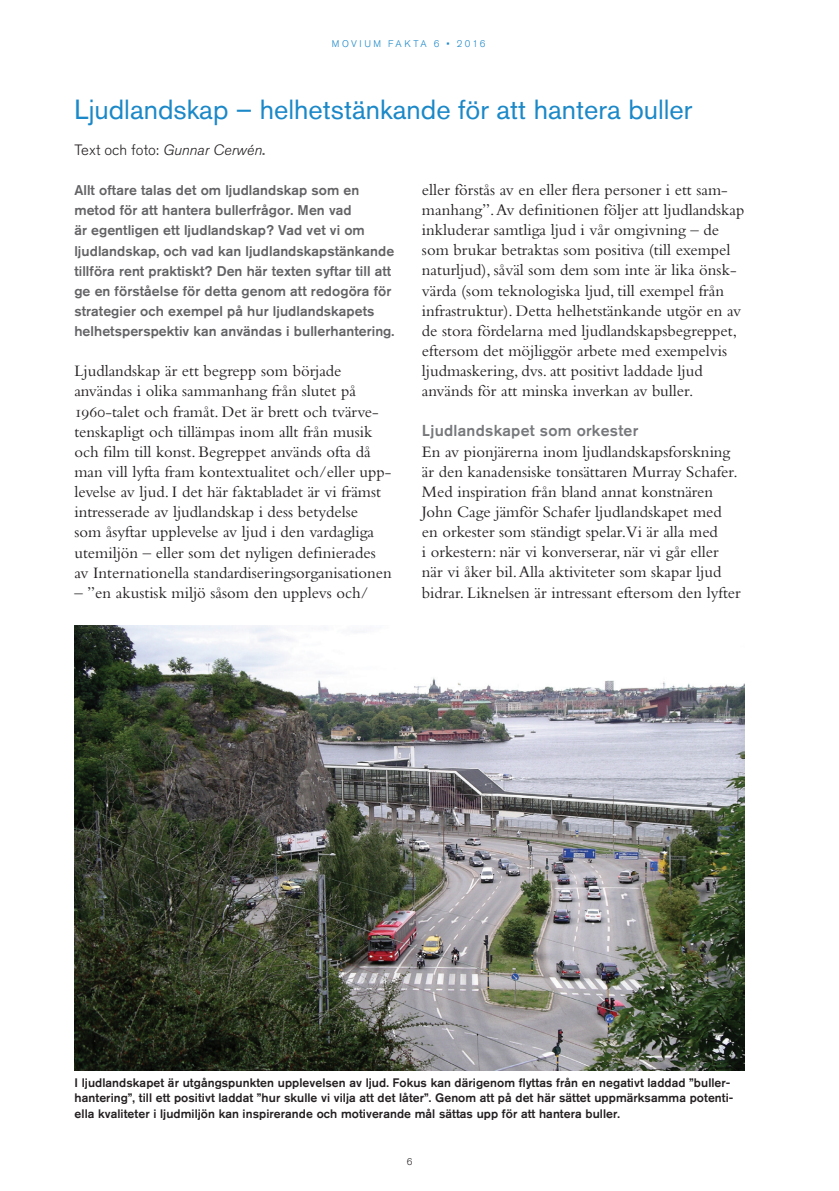
<style>
.page{position:relative;width:839px;height:1191px;background:#fff}
.page>*{position:absolute;margin:0;border:0;box-sizing:border-box;transform-origin:0 0}
.t1{font:27.47px "Akzidenz Grotesk BQ";color:#1b88c8}
.t2{font:16.62px/20.1px "Bembo";color:#231f20}
.t3{font:500 15.75px "Akzidenz Grotesk BQ";letter-spacing:.015em;color:#76787b}
.t4{font:300 14.88px "Akzidenz Grotesk BQ";letter-spacing:.005em;color:#231f20}
.t5{font:500 14px/20.1px "Akzidenz Grotesk BQ";letter-spacing:.005em;color:#636366}
.t6{font:500 12.25px/15.8px "Akzidenz Grotesk BQ";letter-spacing:.005em;color:#231f20}
.t7{font:300 9.62px "Akzidenz Grotesk BQ";letter-spacing:.26em;color:#1b88c8}
.t8{font:300 9.62px "Akzidenz Grotesk BQ";color:#231f20}
.s1{font-style:italic}
.s2{font-weight:500;color:#636366}
.s3{font-family:"Bembo SC"}
</style>
<div class="page">
<img style="left:75px;top:625px;width:669px;height:446px">
<p class="t7" style="left:332px;top:38px;width:155px">MOVIUM FAKTA 6 • 2016</p>
<h1 class="t1" style="left:74px;top:93px;width:619px">Ljudlandskap – helhetstänkande för att hantera buller</h1>
<p class="t4" style="left:74px;top:141px;width:192px">Text och foto: <span class="s1">Gunnar Cerwén</span><span class="s2">.</span></p>
<p class="t5" style="left:74px;top:180px;width:321px">Allt oftare talas det om ljudlandskap som en metod för att hantera bullerfrågor. Men vad<br>är egentligen ett ljudlandskap? Vad vet vi om ljudlandskap, och vad kan ljudlandskapstänkande tillföra rent praktiskt? Den här texten syftar till att ge en förståelse för detta genom att redogöra för strategier och exempel på hur ljudlandskapets helhetsperspektiv kan användas i bullerhantering.</p>
<p class="t2" style="left:74px;top:361px;width:319px">Ljudlandskap är ett begrepp som började användas i olika sammanhang från slutet på <span class="s3">1960</span>-talet och framåt. Det är brett och tvärve&shy;tenskapligt och tillämpas inom allt från musik och film till konst. Begreppet används ofta då man vill lyfta fram kontextualitet och/eller upp&shy;levelse av ljud. I det här faktabladet är vi främst intresserade av ljudlandskap i dess betydelse<br>som åsyftar upplevelse av ljud i den vardagliga utemiljön – eller som det nyligen definierades av Internationella standardiseringsorganisationen</p>
<p class="t2" style="left:74px;top:582px;width:295px">– ”en akustisk miljö såsom den upplevs och/</p>
<p class="t2" style="left:422px;top:179px;width:324px">eller förstås av en eller flera personer i ett sam&shy;manhang”. Av definitionen följer att ljudlandskap inkluderar samtliga ljud i vår omgivning – de som brukar betraktas som positiva (till exempel naturljud), såväl som dem som inte är lika önsk&shy;värda (som teknologiska ljud, till exempel från infrastruktur). Detta helhetstänkande utgör en av de stora fördelarna med ljudlandskapsbegreppet, eftersom det möjliggör arbete med exempelvis ljudmaskering, dvs. att positivt laddade ljud används för att minska inverkan av buller.</p>
<p class="t3" style="left:422px;top:421px;width:218px">Ljudlandskapet som orkester</p>
<p class="t2" style="left:422px;top:441px;width:320px">En av pionjärerna inom ljudlandskapsforskning är den kanadensiske tonsättaren Murray Schafer.<br>Med inspiration från bland annat konstnären John Cage jämför Schafer ljudlandskapet med en orkester som ständigt spelar.Vi är alla med<br>i orkestern: när vi konverserar, när vi går eller när vi åker bil. Alla aktiviteter som skapar ljud bidrar. Liknelsen är intressant eftersom den lyfter</p>
<p class="t6" style="left:75px;top:1074px;width:660px">I ljudlandskapet är utgångspunkten upplevelsen av ljud. Fokus kan därigenom flyttas från en negativt laddad ”buller&shy;hantering”, till ett positivt laddat ”hur skulle vi vilja att det låter”. Genom att på det här sättet uppmärksamma potenti&shy;ella kvaliteter i ljudmiljön kan inspirerande och motiverande mål sättas upp för att hantera buller.</p>
<p class="t8" style="left:406px;top:1156px;width:7px">6</p>
</div>
